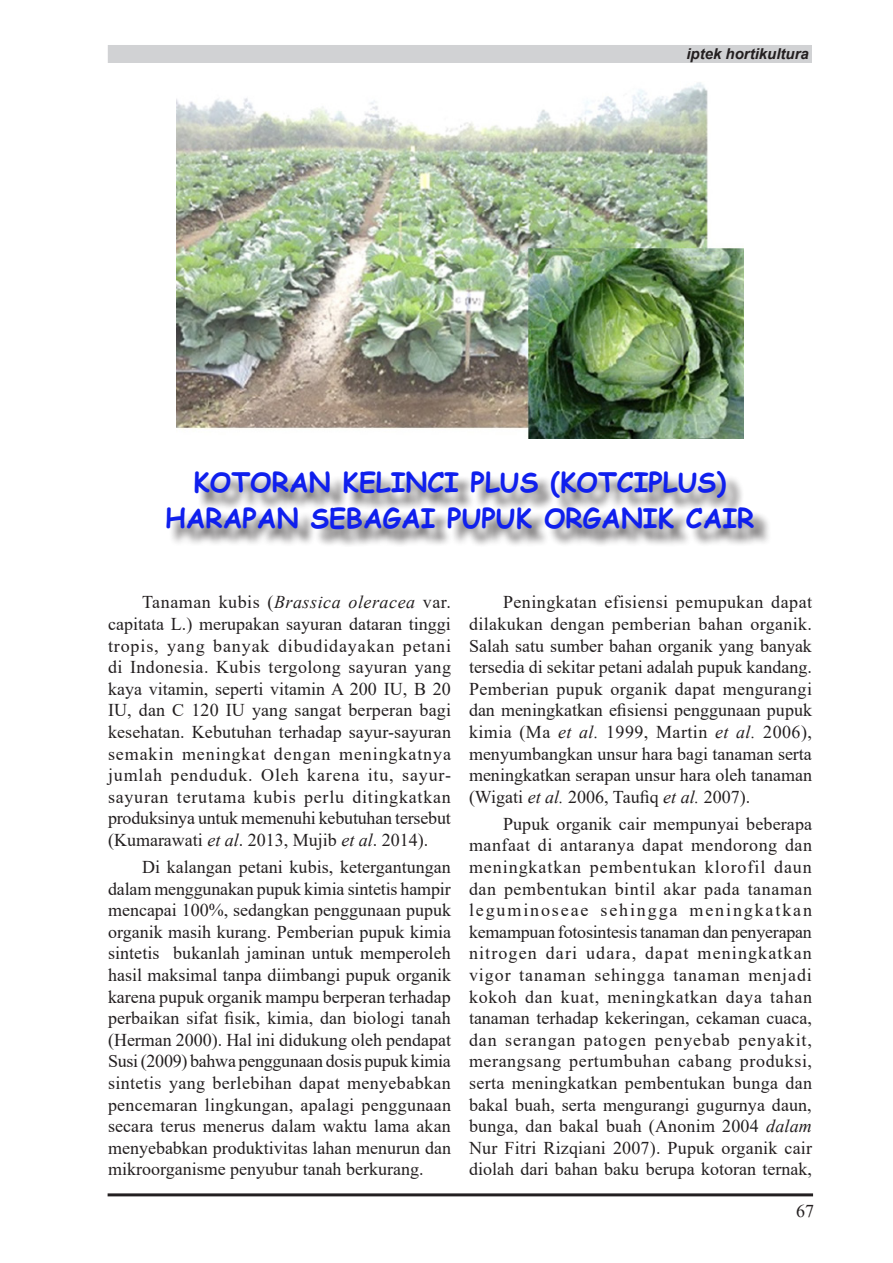
<style>
.page{position:relative;width:893px;height:1263px;background:#fff}
.page>*{position:absolute;margin:0;border:0;box-sizing:border-box;transform-origin:0 0}
.t1{font:700 27px/36px "Comic Sans MS";color:#0f1fed;text-align:center}
.body{font:18px/21.6px "Times New Roman";color:#231f20;text-align:justify}
.t2{font:italic 700 15px "Arial";color:#231f20}
.s1{font-style:italic}
</style>
<div class="page">
<div style="left:108px;top:45px;width:704px;height:18px;background:#d1d2d4"></div>
<hr style="left:108px;top:1193px;width:705px;height:3px;background:#231f20">
<div style="left:169px;top:474px;width:603px;height:74px;background:#231f20;opacity:.75"></div>
<img style="left:176px;top:82px;width:567px;height:356px">
<p class="t2" style="left:686px;top:44px;width:124px">iptek hortikultura</p>
<p class="t1" style="left:165px;top:464px;width:591px">KOTORAN KELINCI PLUS (KOTCIPLUS)<br>HARAPAN SEBAGAI PUPUK ORGANIK CAIR</p>
<p class="body" style="left:108px;top:591px;width:345px;text-indent:34px">Tanaman kubis (<span class="s1">Brassica oleracea</span> var. capitata L.) merupakan sayuran dataran tinggi tropis, yang banyak dibudidayakan petani di Indonesia. Kubis tergolong sayuran yang kaya vitamin, seperti vitamin A 200 IU, B 20<br>IU, dan C 120 IU yang sangat berperan bagi kesehatan. Kebutuhan terhadap sayur-sayuran semakin meningkat dengan meningkatnya jumlah penduduk. Oleh karena itu, sayur&shy;sayuran terutama kubis perlu ditingkatkan produksinya untuk memenuhi kebutuhan tersebut (Kumarawati <span class="s1">et al</span>. 2013, Mujib <span class="s1">et al</span>. 2014).</p>
<p class="body" style="left:108px;top:856px;width:345px;text-indent:34px">Di kalangan petani kubis, ketergantungan dalam menggunakan pupuk kimia sintetis hampir mencapai 100%, sedangkan penggunaan pupuk organik masih kurang. Pemberian pupuk kimia sintetis bukanlah jaminan untuk memperoleh hasil maksimal tanpa diimbangi pupuk organik karena pupuk organik mampu berperan terhadap perbaikan sifat fisik, kimia, dan biologi tanah (Herman 2000). Hal ini didukung oleh pendapat Susi (2009) bahwa penggunaan dosis pupuk kimia sintetis yang berlebihan dapat menyebabkan pencemaran lingkungan, apalagi penggunaan secara terus menerus dalam waktu lama akan menyebabkan produktivitas lahan menurun dan mikroorganisme penyubur tanah berkurang.</p>
<p class="body" style="left:469px;top:591px;width:345px;text-indent:34px">Peningkatan efisiensi pemupukan dapat dilakukan dengan pemberian bahan organik.<br>Salah satu sumber bahan organik yang banyak tersedia di sekitar petani adalah pupuk kandang.<br>Pemberian pupuk organik dapat mengurangi dan meningkatkan efisiensi penggunaan pupuk kimia (Ma <span class="s1">et al.</span> 1999, Martin <span class="s1">et al.</span> 2006), menyumbangkan unsur hara bagi tanaman serta meningkatkan serapan unsur hara oleh tanaman (Wigati <span class="s1">et al.</span> 2006, Taufiq <span class="s1">et al.</span> 2007).</p>
<p class="body" style="left:469px;top:812px;width:345px;text-indent:34px">Pupuk organik cair mempunyai beberapa manfaat di antaranya dapat mendorong dan meningkatkan pembentukan klorofil daun dan pembentukan bintil akar pada tanaman leguminoseae sehingga meningkatkan kemampuan fotosintesis tanaman dan penyerapan nitrogen dari udara, dapat meningkatkan vigor tanaman sehingga tanaman menjadi kokoh dan kuat, meningkatkan daya tahan tanaman terhadap kekeringan, cekaman cuaca, dan serangan patogen penyebab penyakit, merangsang pertumbuhan cabang produksi, serta meningkatkan pembentukan bunga dan bakal buah, serta mengurangi gugurnya daun, bunga, dan bakal buah (Anonim 2004 <span class="s1">dalam </span>Nur Fitri Rizqiani 2007). Pupuk organik cair diolah dari bahan baku berupa kotoran ternak,</p>
<p class="body" style="left:796px;top:1199px;width:19px">67</p>
</div>
